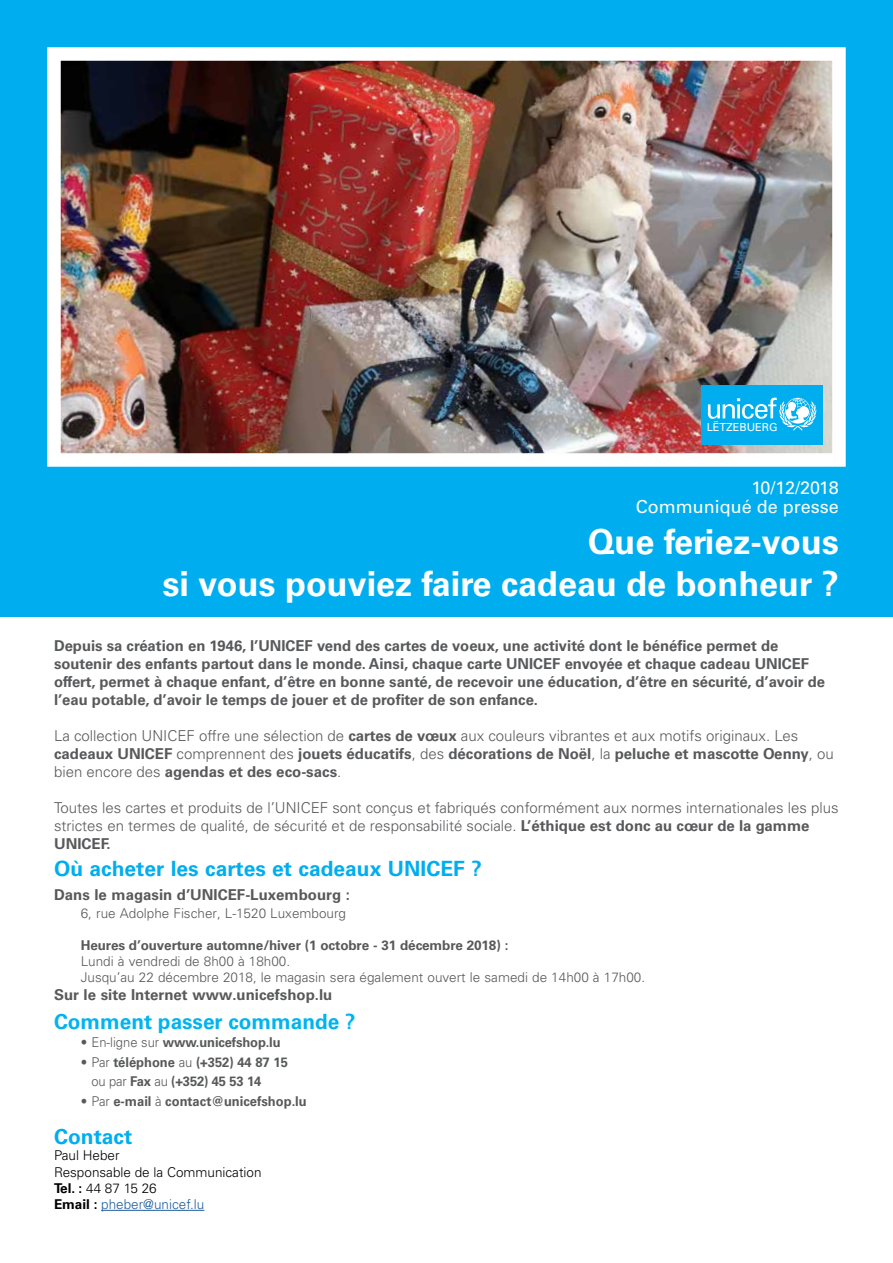
<style>
.page{position:relative;width:893px;height:1263px;background:#fff}
.page>*{position:absolute;margin:0;border:0;box-sizing:border-box;transform-origin:0 0}
.t1{font:700 34.5px/41.4px "Univers LT Std";color:#fff;text-align:right}
.t2{font:700 21px "Univers LT Std";color:#00aeef}
.t3{font:700 21px "Univers LT Std";color:#00b4f0}
.t4{font:18px "Univers LT Std";color:#fff}
.t5{font:300 15px/18px "Univers LT Std";color:#58595b}
.t6{font:700 15px/18px "Univers LT Std";color:#58595b}
.t7{font:300 13.5px/16.2px "Univers LT Std";color:#58595b}
.t8{font:700 13.5px/19.5px "Univers LT Std";letter-spacing:-.01em;color:#58595b;scale:.96 1}
.t9{font:300 13.5px/16.2px "Univers LT Std";color:#000}
.t10{font:700 13.5px "Univers LT Std";letter-spacing:-.01em;color:#58595b}
.t11{font:10.95px "Univers LT Std";color:#fff}
.s1{font-weight:700}
.s2{font-weight:300}
.s3{color:#215e9e}
</style>
<div class="page">
<div style="left:0;top:0;width:893px;height:617px;background:#00aeef"></div>
<img style="left:62px;top:62px;width:769px;height:390px">
<div style="left:47px;top:47px;width:799px;height:420px;border:14px solid #fff"></div>
<div style="left:702px;top:385px;width:121px;height:59px;background:#00aeef"></div>
<svg style="left:708px;top:398px;width:108px;height:33px"></svg>
<hr style="left:101px;top:1210px;width:103px;height:1px;background:#215e9e">
<p class="t11" style="left:707px;top:420px;width:72px">LËTZEBUERG</p>
<p class="t4" style="left:751px;top:477px;width:89px">10/12/2018</p>
<h1 class="t1" style="left:163px;top:522px;width:678px">Que feriez-vous<br>si vous pouviez faire cadeau de bonheur ?</h1>
<p class="t4" style="left:636px;top:496px;width:205px">Communiqué de presse</p>
<p class="t6" style="left:54px;top:636px;width:773px">Depuis sa création en 1946, l’UNICEF vend des cartes de voeux, une activité dont le bénéfice permet de soutenir des enfants partout dans le monde. Ainsi, chaque carte UNICEF envoyée et chaque cadeau UNICEF offert, permet à chaque enfant, d’être en bonne santé, de recevoir une éducation, d’être en sécurité, d’avoir de l’eau potable, d’avoir le temps de jouer et de profiter de son enfance.</p>
<p class="t5" style="left:54px;top:726px;width:781px">La collection UNICEF offre une sélection de <span class="s1">cartes de vœux</span> aux couleurs vibrantes et aux motifs originaux. Les <span class="s1">cadeaux UNICEF</span> comprennent des <span class="s1">jouets éducatifs</span>, des <span class="s1">décorations de Noël</span>, la <span class="s1">peluche et mascotte Oenny</span>, ou bien encore des <span class="s1">agendas et des eco-sacs</span>.</p>
<p class="t5" style="left:54px;top:798px;width:786px">Toutes les cartes et produits de l’UNICEF sont conçus et fabriqués conformément aux normes internationales les plus strictes en termes de qualité, de sécurité et de responsabilité sociale. <span class="s1">L’éthique est donc au cœur de la gamme<br>UNICEF.</span></p>
<h2 class="t2" style="left:54px;top:857px;width:429px">Où acheter les cartes et cadeaux UNICEF ?</h2>
<p class="t6" style="left:54px;top:886px;width:297px">Dans le magasin d’UNICEF-Luxembourg :</p>
<p class="t7" style="left:81px;top:905px;width:267px">6, rue Adolphe Fischer, L-1520 Luxembourg</p>
<p class="t10" style="left:81px;top:937px;width:429px">Heures d’ouverture automne/hiver (1 octobre - 31 décembre 2018) :</p>
<p class="t7" style="left:81px;top:953px;width:566px">Lundi à vendredi de 8h00 à 18h00.<br>Jusqu’au 22 décembre 2018, le magasin sera également ouvert le samedi de 14h00 à 17h00.</p>
<p class="t6" style="left:54px;top:986px;width:280px">Sur le site Internet www.unicefshop.lu</p>
<h2 class="t3" style="left:54px;top:1009px;width:303px">Comment passer commande ?</h2>
<p class="t8" style="left:81px;top:1033px;width:210px"><span class="s2">• En-ligne sur</span> www.unicefshop.lu</p>
<p class="t8" style="left:91px;top:1052px;width:206px;text-indent:-11px"><span class="s2">• Par</span> téléphone <span class="s2">au</span> (+352) 44 87 15 <span class="s2">ou par</span> Fax <span class="s2">au</span> (+352) 45 53 14</p>
<p class="t8" style="left:81px;top:1091px;width:237px"><span class="s2">• Par</span> e-mail <span class="s2">à</span> contact@unicefshop.lu</p>
<h2 class="t2" style="left:54px;top:1124px;width:80px">Contact</h2>
<p class="t9" style="left:54px;top:1147px;width:209px">Paul Heber<br>Responsable de la Communication<br><span class="s1">Tel. :</span> 44 87 15 26<br><span class="s1">Email :</span> <span class="s3">pheber@unicef.lu</span></p>
</div>
